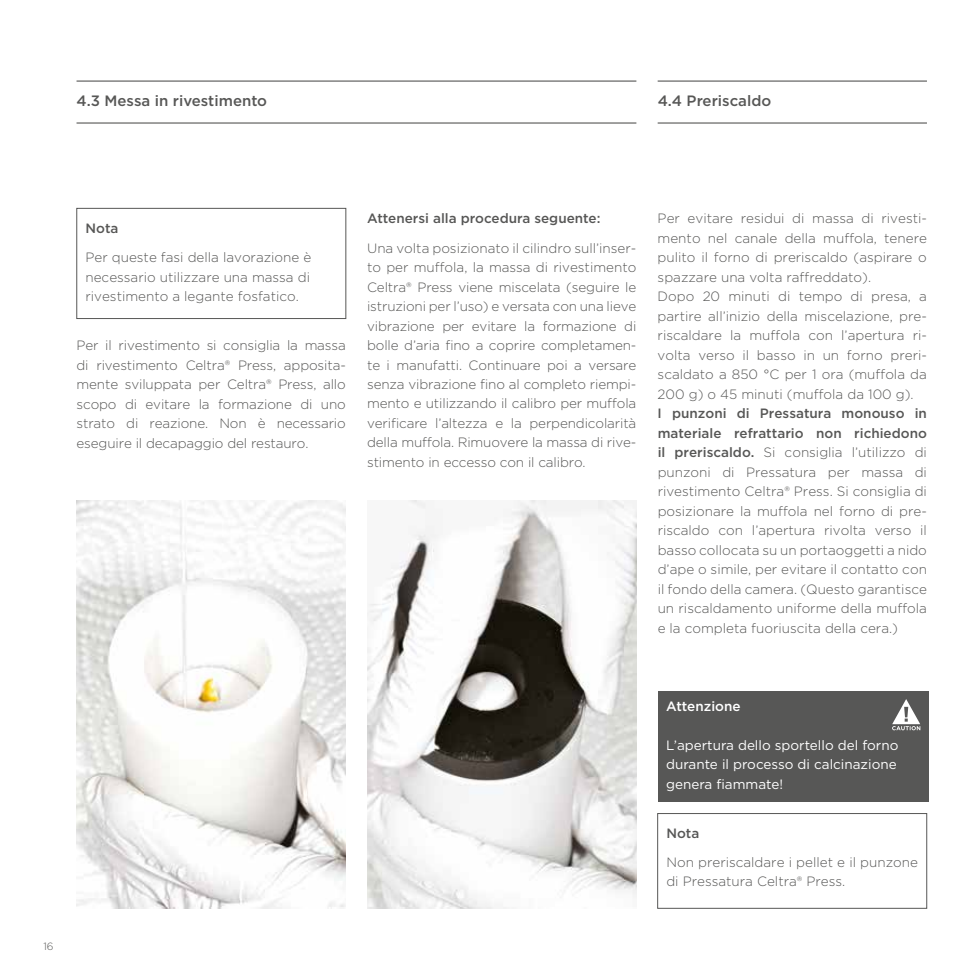
<style>
.page{position:relative;width:978px;height:978px;background:#fff}
.page>*{position:absolute;margin:0;border:0;box-sizing:border-box;transform-origin:0 0}
.t1{font:500 15px "Gotham";color:#575756}
.t2{font:300 13.5px/19.5px "Gotham";color:#575756}
.t3{font:13.5px/19.5px "Gotham";color:#fff}
.t4{font:500 13.5px "Gotham";color:#575756}
.t5{font:500 13.5px "Gotham";color:#fff}
.t6{font:300 10.5px "Gotham";color:#575756}
.s1{font-weight:500}
</style>
<div class="page">
<hr style="left:77px;top:81px;width:559px;height:1px;background:#575756">
<hr style="left:77px;top:122px;width:559px;height:2px;background:#575756">
<hr style="left:658px;top:81px;width:269px;height:1px;background:#575756">
<hr style="left:658px;top:122px;width:269px;height:2px;background:#575756">
<img style="left:367px;top:500px;width:269px;height:409px">
<img style="left:77px;top:500px;width:269px;height:408px">
<div style="left:77px;top:208px;width:269px;height:111px;border:1px solid #575756"></div>
<div style="left:657px;top:813px;width:270px;height:96px;border:1px solid #575756"></div>
<div style="left:658px;top:691px;width:270px;height:111px;background:#575756"></div>
<svg style="left:892px;top:699px;width:28px;height:31px"></svg>
<p class="t1" style="left:77px;top:91px;width:192px">4.3 Messa in rivestimento</p>
<p class="t1" style="left:658px;top:91px;width:115px">4.4 Preriscaldo</p>
<p class="t4" style="left:85px;top:219px;width:35px">Nota</p>
<p class="t2" style="left:85px;top:247px;width:227px;text-align:justify">Per queste fasi della lavorazione è necessario utilizzare una massa di rivestimento a legante fosfatico.</p>
<p class="t2" style="left:77px;top:335px;width:271px">Per il rivestimento si consiglia la massa di rivestimento Celtra® Press, apposita&shy;mente sviluppata per Celtra® Press, allo scopo di evitare la formazione di uno strato di reazione. Non è necessario eseguire il decapaggio del restauro.</p>
<p class="t4" style="left:367px;top:210px;width:235px">Attenersi alla procedura seguente:</p>
<p class="t2" style="left:367px;top:238px;width:271px;text-align:justify">Una volta posizionato il cilindro sull’inser&shy;to per muffola, la massa di rivestimento Celtra® Press viene miscelata (seguire le istruzioni per l’uso) e versata con una lieve vibrazione per evitare la formazione di bolle d’aria fino a coprire completamen&shy;te i manufatti. Continuare poi a versare senza vibrazione fino al completo riempi&shy;mento e utilizzando il calibro per muffola verificare l’altezza e la perpendicolarità della muffola. Rimuovere la massa di rive&shy;stimento in eccesso con il calibro.</p>
<p class="t2" style="left:658px;top:208px;width:271px">Per evitare residui di massa di rivesti&shy;mento nel canale della muffola, tenere pulito il forno di preriscaldo (aspirare o spazzare una volta raffreddato).<br>Dopo 20 minuti di tempo di presa, a partire all’inizio della miscelazione, pre&shy;riscaldare la muffola con l’apertura ri&shy;volta verso il basso in un forno preri&shy;scaldato a 850 °C per 1 ora (muffola da 200 g) o 45 minuti (muffola da 100 g).</p>
<p class="t2" style="left:658px;top:403px;width:271px"><span class="s1">I punzoni di Pressatura monouso in materiale refrattario non richiedono il preriscaldo.</span> Si consiglia l’utilizzo di punzoni di Pressatura per massa di rivestimento Celtra® Press. Si consiglia di posizionare la muffola nel forno di pre&shy;riscaldo con l’apertura rivolta verso il basso collocata su un portaoggetti a nido d’ape o simile, per evitare il contatto con il fondo della camera. (Questo garantisce un riscaldamento uniforme della muffola e la completa fuoriuscita della cera.)</p>
<p class="t6" style="left:43px;top:940px;width:12px">16</p>
<p class="t5" style="left:666px;top:697px;width:76px">Attenzione</p>
<p class="t3" style="left:666px;top:735px;width:234px">L’apertura dello sportello del forno durante il processo di calcinazione genera fiammate!</p>
<p class="t4" style="left:666px;top:824px;width:35px">Nota</p>
<p class="t2" style="left:666px;top:852px;width:253px">Non preriscaldare i pellet e il punzone di Pressatura Celtra® Press.</p>
</div>
